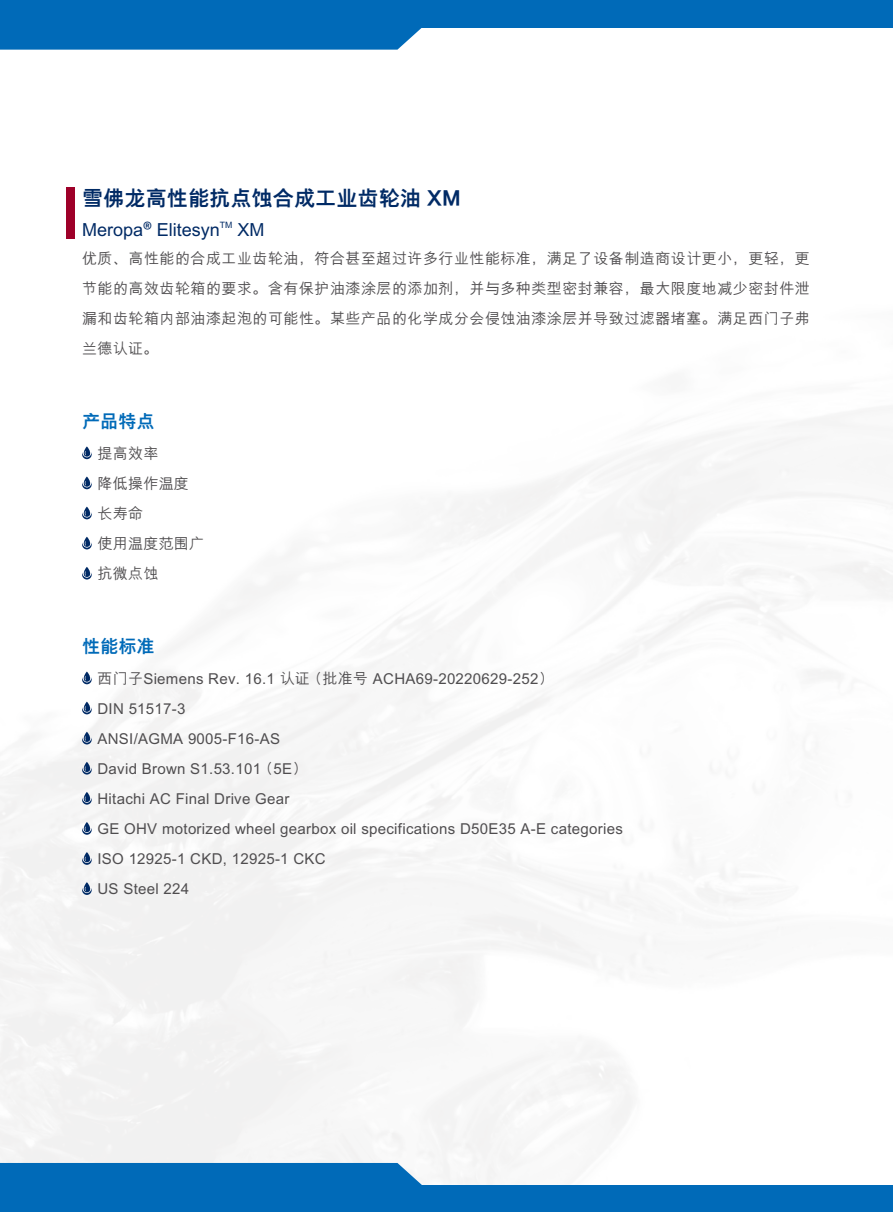
<style>
.page{position:relative;width:893px;height:1212px;background:#fff}
.page>*{position:absolute;margin:0;border:0;box-sizing:border-box;transform-origin:0 0}
.t1{font:800 21px "M Hei PRC";letter-spacing:.01em;color:#002a65}
.t2{font:500 18px "M Hei PRC";color:#002a65}
.t3{font:800 18px "M Hei PRC";letter-spacing:.01em;color:#006ab8}
.t4{font:500 15px/30px "M Hei PRC";letter-spacing:.02em;color:#4f4d4f}
.s1{font-family:"Source Han Sans CN"}
</style>
<div class="page">
<img style="left:0;top:228px;width:893px;height:957px">
<svg style="left:0;top:1163px;width:452px;height:22px;background:#1677bd"></svg>
<svg style="left:0;top:27px;width:452px;height:23px;background:#1a79bf"></svg>
<div style="left:0;top:1185px;width:893px;height:27px;background:#006ab8"></div>
<div style="left:0;top:0;width:893px;height:27px;background:#006ab8"></div>
<div style="left:66px;top:187px;width:8px;height:52px;background:#9e0029"></div>
<svg style="left:82px;top:671px;width:10px;height:13px"></svg>
<svg style="left:82px;top:702px;width:10px;height:12px"></svg>
<svg style="left:82px;top:732px;width:10px;height:12px"></svg>
<svg style="left:82px;top:762px;width:10px;height:12px"></svg>
<svg style="left:82px;top:792px;width:10px;height:13px"></svg>
<svg style="left:82px;top:822px;width:10px;height:13px"></svg>
<svg style="left:82px;top:446px;width:10px;height:13px"></svg>
<svg style="left:82px;top:476px;width:10px;height:13px"></svg>
<svg style="left:82px;top:507px;width:10px;height:12px"></svg>
<svg style="left:82px;top:537px;width:10px;height:12px"></svg>
<svg style="left:82px;top:567px;width:10px;height:12px"></svg>
<svg style="left:82px;top:852px;width:10px;height:13px"></svg>
<svg style="left:82px;top:882px;width:10px;height:13px"></svg>
<h1 class="t1" style="left:82px;top:186px;width:380px">雪佛龙高性能抗点蚀合成工业齿轮油 XM</h1>
<p class="t2" style="left:82px;top:219px;width:184px">Meropa<span class="s1">®</span> Elitesyn<sup>TM</sup> XM</p>
<p class="t4" style="left:82px;top:243px;width:729px;text-align:justify">优质、高性能的合成工业齿轮油，符合甚至超过许多行业性能标准，满足了设备制造商设计更小，更轻，更节能的高效齿轮箱的要求。含有保护油漆涂层的添加剂，并与多种类型密封兼容，最大限度地减少密封件泄漏和齿轮箱内部油漆起泡的可能性。某些产品的化学成分会侵蚀油漆涂层并导致过滤器堵塞。满足西门子弗兰德认证。</p>
<p class="t3" style="left:82px;top:411px;width:74px">产品特点</p>
<p class="t4" style="left:97px;top:439px;width:108px">提高效率<br>降低操作温度长寿命<br>使用温度范围广抗微点蚀</p>
<p class="t3" style="left:82px;top:636px;width:74px">性能标准</p>
<p class="t4" style="left:97px;top:664px;width:527px">西门子Siemens Rev. 16.1 认证 (批准号 ACHA69-20220629-252)<br>DIN 51517-3<br>ANSI/AGMA 9005-F16-AS<br>David Brown S1.53.101 (5E)<br>Hitachi AC Final Drive Gear<br>GE OHV motorized wheel gearbox oil specifications D50E35 A-E categories<br>ISO 12925-1 CKD, 12925-1 CKC<br>US Steel 224</p>
</div>
